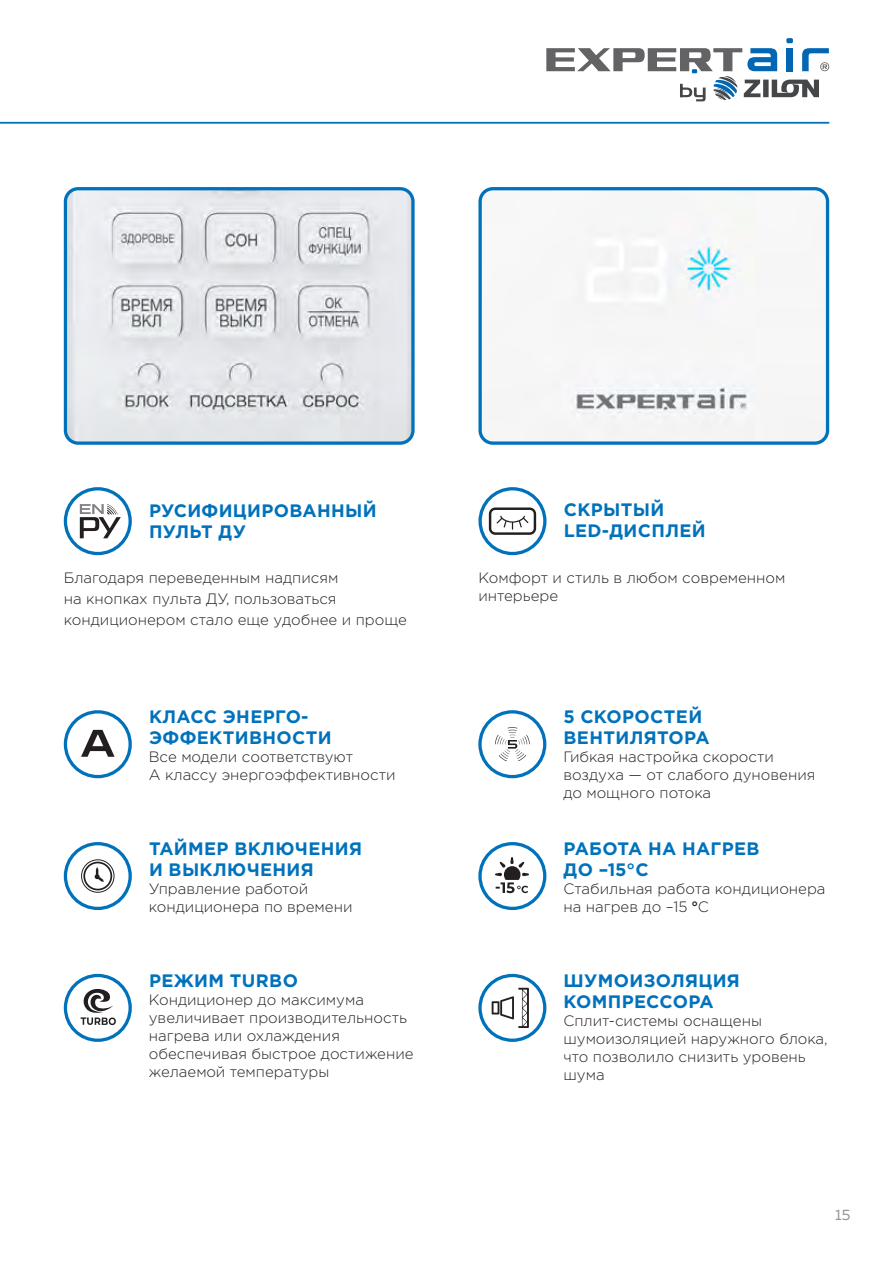
<style>
.page{position:relative;width:893px;height:1263px;background:#fff}
.page>*{position:absolute;margin:0;border:0;box-sizing:border-box;transform-origin:0 0}
.t1{font:700 18px/21px "Gotham Pro";letter-spacing:.02em;color:#0072bc}
.t2{font:300 15px/18px "Gotham Pro";color:#231f20}
.t3{font:15px "Muller";color:#939598}
.s1{font-family:"AG Foreigner Light C";font-weight:700}
</style>
<div class="page">
<svg style="left:546px;top:38px;width:283px;height:63px"></svg>
<hr style="left:0;top:122px;width:829px;height:1px;background:#0072bc">
<div style="left:482px;top:191px;width:343px;height:250px;background:#f6f6f6"></div>
<div style="left:478px;top:187px;width:351px;height:258px;border:3px solid #0072bc;border-radius:13px"></div>
<div style="left:478px;top:487px;width:68px;height:68px;border:3px solid #0072bc;border-radius:50%"></div>
<svg style="left:489px;top:507px;width:47px;height:28px"></svg>
<div style="left:64px;top:974px;width:68px;height:68px;border:3px solid #0072bc;border-radius:50%"></div>
<svg style="left:81px;top:989px;width:35px;height:36px"></svg>
<svg style="left:81px;top:730px;width:34px;height:27px"></svg>
<div style="left:64px;top:710px;width:68px;height:68px;border:3px solid #0072bc;border-radius:50%"></div>
<div style="left:81px;top:859px;width:33px;height:33px;border:1px solid #231f20;border-radius:50%"></div>
<svg style="left:95px;top:867px;width:9px;height:15px"></svg>
<div style="left:83px;top:862px;width:29px;height:28px;border:2px solid #231f20;border-radius:50%"></div>
<div style="left:64px;top:842px;width:68px;height:68px;border:3px solid #0072bc;border-radius:50%"></div>
<svg style="left:495px;top:857px;width:34px;height:36px"></svg>
<div style="left:478px;top:842px;width:68px;height:68px;border:3px solid #0072bc;border-radius:50%"></div>
<img style="left:68px;top:191px;width:343px;height:250px">
<div style="left:64px;top:187px;width:351px;height:258px;border:3px solid #0072bc;border-radius:13px"></div>
<div style="left:64px;top:487px;width:68px;height:68px;border:3px solid #0072bc;border-radius:50%"></div>
<svg style="left:80px;top:504px;width:41px;height:34px"></svg>
<svg style="left:495px;top:727px;width:35px;height:34px"></svg>
<div style="left:478px;top:710px;width:68px;height:68px;border:3px solid #0072bc;border-radius:50%"></div>
<div style="left:478px;top:974px;width:68px;height:68px;border:3px solid #0072bc;border-radius:50%"></div>
<svg style="left:492px;top:988px;width:37px;height:40px"></svg>
<p class="t1" style="left:149px;top:500px;width:229px">РУСИФИЦИРОВАННЫЙ<br>ПУЛЬТ ДУ</p>
<p class="t2" style="left:64px;top:567px;width:345px;line-height:21px">Благодаря переведенным надписям<br>на кнопках пульта ДУ, пользоваться кондиционером стало еще удобнее и проще</p>
<p class="t1" style="left:149px;top:706px;width:184px">КЛАСС ЭНЕРГО-<br>ЭФФЕКТИВНОСТИ</p>
<p class="t2" style="left:149px;top:748px;width:248px">Все модели соответствуют<br>А классу энергоэффективности</p>
<p class="t1" style="left:149px;top:838px;width:215px">ТАЙМЕР ВКЛЮЧЕНИЯ<br>И ВЫКЛЮЧЕНИЯ</p>
<p class="t2" style="left:149px;top:880px;width:205px">Управление работой кондиционера по времени</p>
<p class="t1" style="left:149px;top:970px;width:150px">РЕЖИМ TURBO</p>
<p class="t2" style="left:149px;top:991px;width:266px">Кондиционер до максимума увеличивает производительность нагрева или охлаждения обеспечивая быстрое достижение желаемой температуры</p>
<p class="t1" style="left:564px;top:499px;width:144px">СКРЫТЫЙ<br>LED-ДИСПЛЕЙ</p>
<p class="t2" style="left:478px;top:568px;width:309px">Комфорт и стиль в любом современном интерьере</p>
<p class="t1" style="left:563px;top:706px;width:148px">5 СКОРОСТЕЙ<br>ВЕНТИЛЯТОРА</p>
<p class="t2" style="left:563px;top:748px;width:253px">Гибкая настройка скорости воздуха — от слабого дуновения до мощного потока</p>
<p class="t1" style="left:564px;top:838px;width:197px">РАБОТА НА НАГРЕВ<br>ДО –15°С</p>
<p class="t2" style="left:563px;top:880px;width:264px">Стабильная работа кондиционера на нагрев до –15 <span class="s1">°</span>С</p>
<p class="t1" style="left:564px;top:970px;width:178px">ШУМОИЗОЛЯЦИЯ<br>КОМПРЕССОРА</p>
<p class="t2" style="left:563px;top:1012px;width:266px">Сплит-системы оснащены шумоизоляцией наружного блока, что позволило снизить уровень шума</p>
<p class="t3" style="left:835px;top:1206px;width:17px">15</p>
</div>
